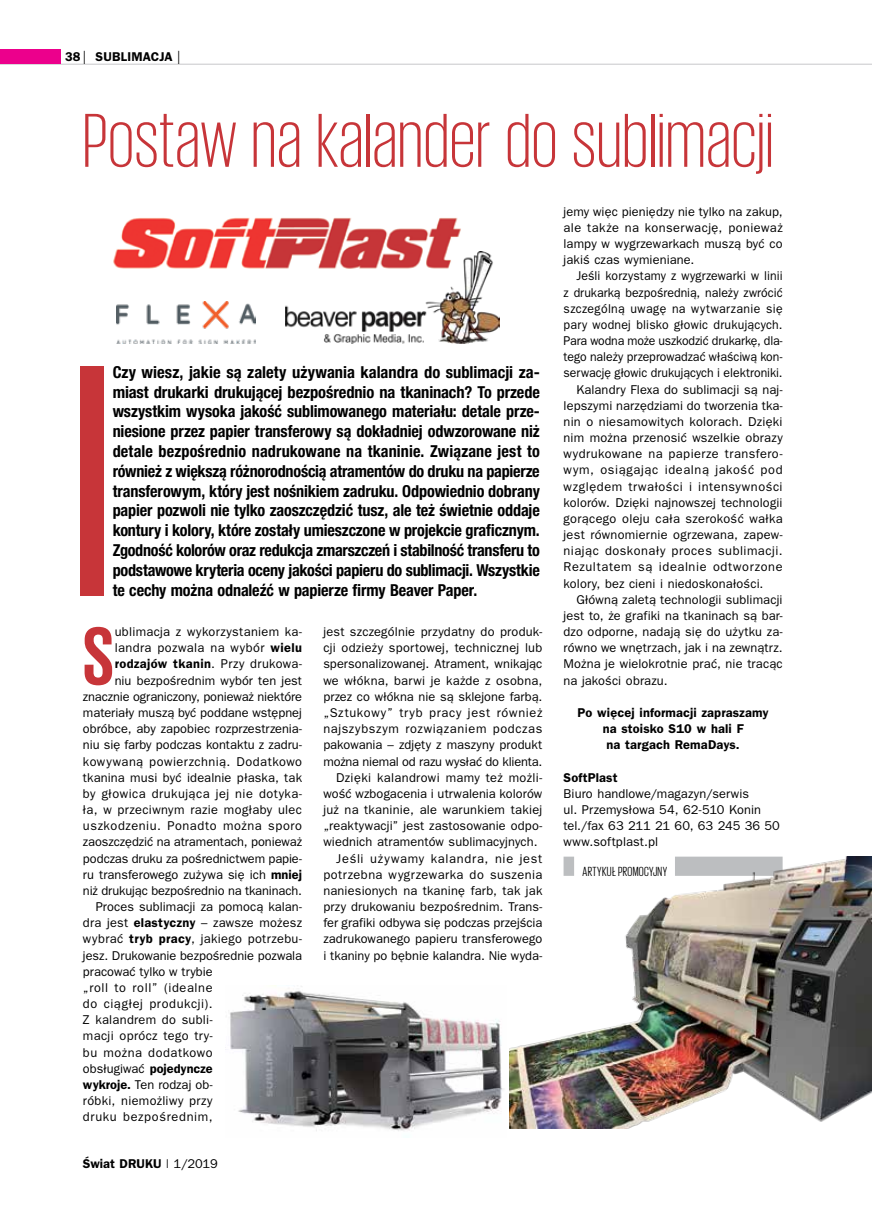
<style>
.page{position:relative;width:872px;height:1217px;background:#fff}
.page>*{position:absolute;margin:0;border:0;box-sizing:border-box;transform-origin:0 0}
.t1{font:700 84.3px "Giorgio Sans";color:#c73539}
.t2{font:300 78px "Giorgio Sans";letter-spacing:.01em;color:#c73539}
.t3{font:700 condensed 16.5px/19.8px "Helvetica Neue LT Pro";letter-spacing:-.01em;color:#000;text-align:justify}
.t4{font:13.5px "Giorgio Sans";letter-spacing:.025em;color:#000}
.t5{font:12.75px/16.2px "Frankfurt Gothic";letter-spacing:.015em;color:#000;text-align:justify}
.t6{font:12.75px "Frankfurt Gothic";letter-spacing:.015em;color:#000;scale:.96 1}
.t7{font:12.75px "Frankfurt Gothic";letter-spacing:.05em;color:#000}
.t8{font:700 12.75px/16.2px "Frankfurt Gothic";letter-spacing:.01em;color:#000;text-align:center}
.t9{font:12.75px "Frankfurt Gothic";letter-spacing:-.01em;color:#000}
.t10{font:12.75px "Frankfurt Gothic";letter-spacing:-.005em;color:#000}
.t11{font:12.75px "Frankfurt Gothic";letter-spacing:.04em;color:#000}
.t12{font:12.75px "Frankfurt Gothic";letter-spacing:.035em;color:#000}
.t13{font:12.75px "Frankfurt Gothic";letter-spacing:.045em;color:#000}
.t14{font:12.75px "Frankfurt Gothic";letter-spacing:-.01em;color:#000;scale:.96 1}
.t15{font:12.75px "Frankfurt Gothic";letter-spacing:.055em;color:#000}
.t16{font:12.75px "Frankfurt Gothic";letter-spacing:.06em;color:#000}
.t17{font:700 12.75px "Frankfurt Gothic";letter-spacing:.03em;color:#000}
.s1{font-weight:400;font-size:19.2px}
.s2{font-weight:700}
.s3{font-weight:400}
</style>
<div class="page">
<hr style="left:0;top:64px;width:872px;height:1px;background:#c7c8ca">
<div style="left:0;top:49px;width:61px;height:15px;background:#ec008c"></div>
<div style="left:81px;top:366px;width:23px;height:229px;background:#c73539"></div>
<img style="left:113px;top:217px;width:348px;height:52px">
<img style="left:286px;top:251px;width:213px;height:92px">
<img style="left:116px;top:301px;width:139px;height:42px">
<img style="left:509px;top:856px;width:363px;height:272px">
<img style="left:225px;top:985px;width:278px;height:146px">
<p class="t8" style="left:65px;top:48px;width:117px">38 <span class="s1">|</span> SUBLIMACJA <span class="s1">|</span></p>
<h2 class="t2" style="left:83px;top:103px;width:692px">Postaw na kalander do sublimacji</h2>
<p class="t3" style="left:113px;top:361px;width:429px">Czy wiesz, jakie są zalety używania kalandra do sublimacji za&shy;miast drukarki drukującej bezpośrednio na tkaninach? To przede wszystkim wysoka jakość sublimowanego materiału: detale prze&shy;niesione przez papier transferowy są dokładniej odwzorowane niż detale bezpośrednio nadrukowane na tkaninie. Związane jest to również z większą różnorodnością atramentów do druku na papierze transferowym, który jest nośnikiem zadruku. Odpowiednio dobrany papier pozwoli nie tylko zaoszczędzić tusz, ale też świetnie oddaje kontury i kolory, które zostały umieszczone w projekcie graficznym.<br>Zgodność kolorów oraz redukcja zmarszczeń i stabilność transferu to podstawowe kryteria oceny jakości papieru do sublimacji. Wszystkie te cechy można odnaleźć w papierze firmy Beaver Paper.</p>
<h1 class="t1" style="left:83px;top:613px;width:32px">S</h1>
<p class="t5" style="left:115px;top:623px;width:189px">ublimacja z wykorzystaniem ka-</p>
<p class="t12" style="left:115px;top:640px;width:189px">landra pozwala na wybór <span class="s2">wielu</span></p>
<p class="t17" style="left:115px;top:656px;width:189px">rodzajów tkanin<span class="s3">. Przy drukowa-</span></p>
<p class="t5" style="left:115px;top:672px;width:189px">niu bezpośrednim wybór ten jest</p>
<p class="t9" style="left:83px;top:689px;width:220px">znacznie ograniczony, ponieważ niektóre</p>
<p class="t5" style="left:83px;top:704px;width:220px">materiały muszą być poddane wstępnej</p>
<p class="t5" style="left:83px;top:720px;width:220px">obróbce, aby zapobiec rozprzestrzenia-</p>
<p class="t5" style="left:83px;top:736px;width:220px">niu się farby podczas kontaktu z zadru-</p>
<p class="t12" style="left:83px;top:753px;width:221px">kowywaną powierzchnią. Dodatkowo</p>
<p class="t5" style="left:83px;top:769px;width:220px">tkanina musi być idealnie płaska, tak</p>
<p class="t11" style="left:83px;top:786px;width:220px">by głowica drukująca jej nie dotyka-</p>
<p class="t5" style="left:83px;top:801px;width:220px">ła, w przeciwnym razie mogłaby ulec</p>
<p class="t7" style="left:83px;top:818px;width:221px">uszkodzeniu. Ponadto można sporo</p>
<p class="t10" style="left:83px;top:834px;width:221px">zaoszczędzić na atramentach, ponieważ</p>
<p class="t10" style="left:83px;top:850px;width:220px">podczas druku za pośrednictwem papie-</p>
<p class="t5" style="left:83px;top:865px;width:220px">ru transferowego zużywa się ich <span class="s2">mniej</span></p>
<p class="t9" style="left:83px;top:883px;width:220px">niż drukując bezpośrednio na tkaninach.</p>
<p class="t5" style="left:96px;top:898px;width:208px">Proces sublimacji za pomocą kalan-</p>
<p class="t5" style="left:83px;top:914px;width:221px">dra jest <span class="s2">elastyczny</span> – zawsze możesz</p>
<p class="t5" style="left:83px;top:930px;width:220px">wybrać <span class="s2">tryb pracy</span>, jakiego potrzebu-</p>
<p class="t10" style="left:83px;top:947px;width:221px">jesz. Drukowanie bezpośrednie pozwala</p>
<p class="t5" style="left:83px;top:962px;width:131px">pracować tylko w trybie</p>
<p class="t13" style="left:83px;top:980px;width:131px">„roll to roll” (idealne</p>
<p class="t7" style="left:83px;top:996px;width:131px">do ciągłej produkcji).</p>
<p class="t5" style="left:83px;top:1011px;width:131px">Z kalandrem do subli-</p>
<p class="t5" style="left:83px;top:1027px;width:131px">macji oprócz tego try-</p>
<p class="t13" style="left:83px;top:1044px;width:131px">bu można dodatkowo</p>
<p class="t5" style="left:83px;top:1059px;width:131px">obsługiwać <span class="s2">pojedyncze</span></p>
<p class="t5" style="left:83px;top:1075px;width:131px"><span class="s2">wykroje.</span> Ten rodzaj ob-</p>
<p class="t5" style="left:83px;top:1092px;width:131px">róbki, niemożliwy przy</p>
<p class="t7" style="left:83px;top:1109px;width:131px">druku bezpośrednim,</p>
<p class="t8" style="left:83px;top:1155px;width:136px">Świat DRUKU <span class="s3">| 1/2019</span></p>
<p class="t5" style="left:323px;top:623px;width:220px">jest szczególnie przydatny do produk-</p>
<p class="t5" style="left:323px;top:639px;width:220px">cji odzieży sportowej, technicznej lub</p>
<p class="t5" style="left:323px;top:655px;width:220px">spersonalizowanej. Atrament, wnikając</p>
<p class="t5" style="left:323px;top:672px;width:220px">we włókna, barwi je każde z osobna,</p>
<p class="t5" style="left:323px;top:688px;width:220px">przez co włókna nie są sklejone farbą.</p>
<p class="t15" style="left:323px;top:705px;width:220px">„Sztukowy” tryb pracy jest również</p>
<p class="t7" style="left:323px;top:721px;width:220px">najszybszym rozwiązaniem podczas</p>
<p class="t5" style="left:323px;top:736px;width:220px">pakowania – zdjęty z maszyny produkt</p>
<p class="t9" style="left:323px;top:753px;width:220px">można niemal od razu wysłać do klienta.</p>
<p class="t5" style="left:336px;top:769px;width:208px">Dzięki kalandrowi mamy też możli-</p>
<p class="t5" style="left:323px;top:785px;width:220px">wość wzbogacenia i utrwalenia kolorów</p>
<p class="t5" style="left:323px;top:801px;width:220px">już na tkaninie, ale warunkiem takiej</p>
<p class="t5" style="left:323px;top:817px;width:220px">„reaktywacji” jest zastosowanie odpo-</p>
<p class="t5" style="left:323px;top:833px;width:216px">wiednich atramentów sublimacyjnych.</p>
<p class="t16" style="left:336px;top:850px;width:208px">Jeśli używamy kalandra, nie jest</p>
<p class="t11" style="left:323px;top:867px;width:220px">potrzebna wygrzewarka do suszenia</p>
<p class="t5" style="left:323px;top:882px;width:220px">naniesionych na tkaninę farb, tak jak</p>
<p class="t5" style="left:323px;top:898px;width:220px">przy drukowaniu bezpośrednim. Trans-</p>
<p class="t5" style="left:323px;top:914px;width:220px">fer grafiki odbywa się podczas przejścia</p>
<p class="t5" style="left:323px;top:930px;width:220px">zadrukowanego papieru transferowego</p>
<p class="t5" style="left:323px;top:946px;width:220px">i tkaniny po bębnie kalandra. Nie wyda-</p>
<p class="t5" style="left:563px;top:203px;width:221px">jemy więc pieniędzy nie tylko na zakup, ale także na konserwację, ponieważ lampy w wygrzewarkach muszą być co jakiś czas wymieniane.</p>
<p class="t6" style="left:576px;top:269px;width:216px">Jeśli korzystamy z wygrzewarki w linii</p>
<p class="t6" style="left:563px;top:285px;width:230px">z drukarką bezpośrednią, należy zwrócić</p>
<p class="t6" style="left:563px;top:301px;width:230px">szczególną uwagę na wytwarzanie się</p>
<p class="t6" style="left:563px;top:317px;width:230px">pary wodnej blisko głowic drukujących.</p>
<p class="t14" style="left:563px;top:333px;width:230px">Para wodna może uszkodzić drukarkę, dla-</p>
<p class="t6" style="left:563px;top:350px;width:230px">tego należy przeprowadzać właściwą kon-</p>
<p class="t6" style="left:563px;top:366px;width:230px">serwację głowic drukujących i elektroniki.</p>
<p class="t5" style="left:576px;top:381px;width:208px">Kalandry Flexa do sublimacji są naj-</p>
<p class="t5" style="left:563px;top:397px;width:220px">lepszymi narzędziami do tworzenia tka-</p>
<p class="t5" style="left:563px;top:413px;width:220px">nin o niesamowitych kolorach. Dzięki</p>
<p class="t5" style="left:563px;top:429px;width:221px">nim można przenosić wszelkie obrazy</p>
<p class="t12" style="left:563px;top:446px;width:220px">wydrukowane na papierze transfero-</p>
<p class="t7" style="left:563px;top:463px;width:220px">wym, osiągając idealną jakość pod</p>
<p class="t13" style="left:563px;top:479px;width:220px">względem trwałości i intensywności</p>
<p class="t5" style="left:563px;top:494px;width:220px">kolorów. Dzięki najnowszej technologii</p>
<p class="t5" style="left:563px;top:510px;width:221px">gorącego oleju cała szerokość wałka</p>
<p class="t5" style="left:563px;top:526px;width:220px">jest równomiernie ogrzewana, zapew-</p>
<p class="t11" style="left:563px;top:543px;width:220px">niając doskonały proces sublimacji.</p>
<p class="t7" style="left:563px;top:560px;width:220px">Rezultatem są idealnie odtworzone</p>
<p class="t5" style="left:563px;top:575px;width:201px">kolory, bez cieni i niedoskonałości.</p>
<p class="t5" style="left:576px;top:591px;width:208px">Główną zaletą technologii sublimacji</p>
<p class="t5" style="left:563px;top:607px;width:220px">jest to, że grafiki na tkaninach są bar-</p>
<p class="t5" style="left:563px;top:623px;width:220px">dzo odporne, nadają się do użytku za-</p>
<p class="t5" style="left:563px;top:639px;width:220px">równo we wnętrzach, jak i na zewnątrz.</p>
<p class="t5" style="left:563px;top:655px;width:221px">Można je wielokrotnie prać, nie tracąc</p>
<p class="t5" style="left:563px;top:672px;width:106px">na jakości obrazu.</p>
<p class="t8" style="left:577px;top:704px;width:193px">Po więcej informacji zapraszamy na stoisko S10 w hali F<br>na targach RemaDays.</p>
<p class="t8" style="left:563px;top:768px;width:56px">SoftPlast</p>
<p class="t5" style="left:563px;top:785px;width:218px;text-align:left">Biuro handlowe/magazyn/serwis<br>ul. Przemysłowa 54, 62-510 Konin tel./fax 63 211 21 60, 63 245 36 50 www.softplast.pl</p>
<p class="t4" style="left:582px;top:864px;width:86px">ARTYKUŁ PROMOCYJNY</p>
</div>
